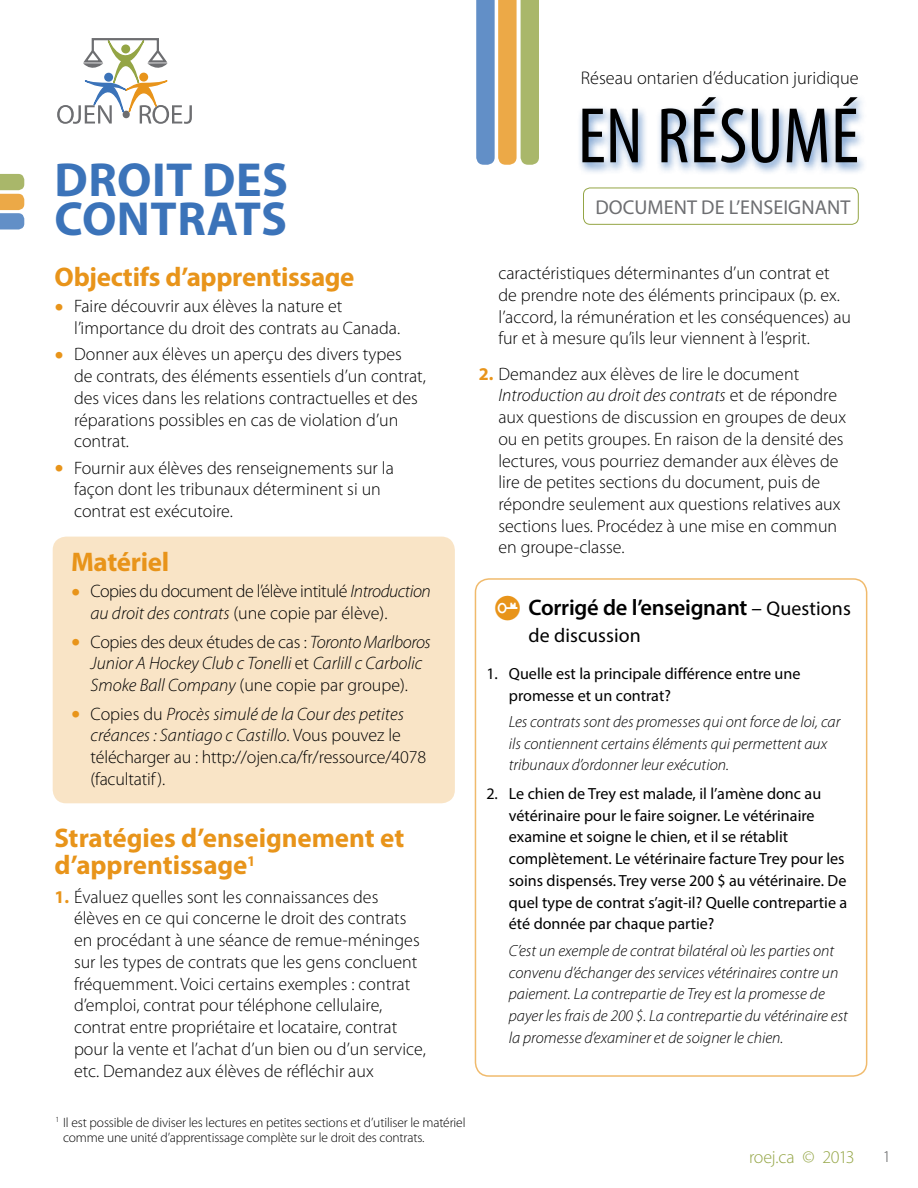
<style>
.page{position:relative;width:918px;height:1188px;background:#fff}
.page>*{position:absolute;margin:0;border:0;box-sizing:border-box;transform-origin:0 0}
.t1{font:condensed 79.5px "Myriad Pro";color:#000}
.t2{font:700 48px/39px "Myriad Pro";letter-spacing:.01em;color:#3b73b9}
.t3{font:700 27px/27px "Myriad Pro";letter-spacing:-.005em;color:#e8941a}
.t4{font:600 22.5px "Myriad Pro";letter-spacing:-.01em;color:#000}
.t5{font:20.1px "Myriad Pro";letter-spacing:.005em;color:#6d6e71}
.t6{font:19.8px "Myriad Pro";letter-spacing:.005em;color:#000}
.t7{font:300 18.3px "Myriad Pro";color:#000}
.t8{font:300 18px/21.8px "Myriad Pro";color:#000}
.t9{font:italic 300 18px/21.8px "Myriad Pro";color:#000}
.t10{font:300 18px/21.8px "Myriad Pro";letter-spacing:-.025em;color:#000}
.t11{font:300 18px "Myriad Pro";letter-spacing:-.025em;color:#94a545}
.t12{font:300 16.5px "Myriad Pro";color:#58595b}
.t13{font:italic 300 16.2px/21.8px "Myriad Pro";color:#000}
.t14{font:16.2px/21.8px "Myriad Pro";color:#000}
.t15{font:300 13.5px/15px "Myriad Pro";letter-spacing:-.01em;color:#000}
.s1{font-size:37.5px;color:#e8941a}
.s2{font-style:italic}
.s3{font-style:normal;font-size:37.5px;color:#e8941a}
.s4{font-style:normal}
.s5{font-weight:700;color:#e8941a}
.s6{font-weight:400;font-size:21px}
.s7{font-weight:400;font-size:19.8px}
</style>
<div class="page">
<div style="left:53px;top:537px;width:402px;height:266px;background:#f9e4c6;border-radius:14px"></div>
<svg style="left:476px;top:0;width:63px;height:165px;background:#b3b08e"></svg>
<svg style="left:57px;top:38px;width:135px;height:86px"></svg>
<div style="left:577px;top:94px;width:290px;height:82px;background:#3b73b9;opacity:.75"></div>
<div style="left:583px;top:188px;width:276px;height:37px;border:1px solid #94a545;border-radius:7px"></div>
<svg style="left:0;top:174px;width:24px;height:56px"></svg>
<div style="left:475px;top:578px;width:392px;height:499px;border:2px solid #e8941a;border-radius:14px"></div>
<h2 class="t2" style="left:54px;top:159px;width:235px">Droit des contrats</h2>
<h3 class="t3" style="left:55px;top:262px;width:301px">Objectifs d’apprentissage</h3>
<p class="t8" style="left:74px;top:295px;width:328px;text-indent:-20px"><span class="s1">•</span> Faire découvrir aux élèves la nature et l’importance du droit des contrats au Canada.</p>
<p class="t8" style="left:74px;top:343px;width:353px;text-indent:-20px"><span class="s1">•</span> Donner aux élèves un aperçu des divers types<br>de contrats, des éléments essentiels d’un contrat, des vices dans les relations contractuelles et des réparations possibles en cas de violation d’un contrat.</p>
<p class="t8" style="left:74px;top:457px;width:321px;text-indent:-20px"><span class="s1">•</span> Fournir aux élèves des renseignements sur la façon dont les tribunaux déterminent si un contrat est exécutoire.</p>
<h3 class="t3" style="left:71px;top:548px;width:100px">Matériel</h3>
<p class="t10" style="left:91px;top:580px;width:342px;text-indent:-20px"><span class="s1">•</span> Copies du document de l’élève intitulé <span class="s2">Introduction au droit des contrats</span> (une copie par élève).</p>
<p class="t9" style="left:91px;top:631px;width:342px;text-indent:-20px"><span class="s3">•</span> <span class="s4">Copies des deux études de cas :</span> Toronto Marlboros<br>Junior A Hockey Club c Tonelli <span class="s4">et</span> Carlill c Carbolic<br>Smoke Ball Company <span class="s4">(une copie par groupe).</span></p>
<p class="t8" style="left:91px;top:703px;width:337px;text-indent:-20px"><span class="s1">•</span> Copies du <span class="s2">Procès simulé de la Cour des petites créances : Santiago c Castillo</span>. Vous pouvez le télécharger au : http://ojen.ca/fr/ressource/4078 (facultatif ).</p>
<h3 class="t3" style="left:55px;top:824px;width:351px">Stratégies d’enseignement et d’apprentissage<sup>1</sup></h3>
<p class="t8" style="left:74px;top:886px;width:353px;text-indent:-19px"><span class="s5">1.</span> Évaluez quelles sont les connaissances des élèves en ce qui concerne le droit des contrats en procédant à une séance de remue-méninges sur les types de contrats que les gens concluent fréquemment. Voici certains exemples : contrat d’emploi, contrat pour téléphone cellulaire, contrat entre propriétaire et locataire, contrat pour la vente et l’achat d’un bien ou d’un service, etc. Demandez aux élèves de réfléchir aux</p>
<p class="t7" style="left:581px;top:67px;width:280px">Réseau ontarien d’éducation juridique</p>
<h1 class="t1" style="left:578px;top:88px;width:283px">EN RÉSUMÉ</h1>
<p class="t5" style="left:595px;top:195px;width:257px">Document de l’enseignant</p>
<p class="t8" style="left:498px;top:262px;width:354px">caractéristiques déterminantes d’un contrat et de prendre note des éléments principaux (p. ex. l’accord, la rémunération et les conséquences) au fur et à mesure qu’ils leur viennent à l’esprit.</p>
<p class="t8" style="left:498px;top:363px;width:349px;text-indent:-19px"><span class="s5">2.</span> Demandez aux élèves de lire le document <span class="s2">Introduction au droit des contrats</span> et de répondre aux questions de discussion en groupes de deux ou en petits groupes. En raison de la densité des lectures, vous pourriez demander aux élèves de lire de petites sections du document, puis de répondre seulement aux questions relatives aux sections lues. Procédez à une mise en commun en groupe-classe.</p>
<p class="t4" style="left:528px;top:593px;width:324px">Corrigé de l’enseignant <span class="s6">–</span> <span class="s7">Questions</span></p>
<p class="t6" style="left:528px;top:623px;width:114px">de discussion</p>
<p class="t14" style="left:509px;top:662px;width:293px;text-indent:-22px">1. Quelle est la principale différence entre une promesse et un contrat?</p>
<p class="t13" style="left:509px;top:711px;width:333px">Les contrats sont des promesses qui ont force de loi, car ils contiennent certains éléments qui permettent aux tribunaux d’ordonner leur exécution.</p>
<p class="t14" style="left:509px;top:782px;width:340px;text-indent:-22px">2. Le chien de Trey est malade, il l’amène donc au vétérinaire pour le faire soigner. Le vétérinaire examine et soigne le chien, et il se rétablit complètement. Le vétérinaire facture Trey pour les soins dispensés. Trey verse 200 $ au vétérinaire. De quel type de contrat s’agit-il? Quelle contrepartie a été donnée par chaque partie?</p>
<p class="t13" style="left:509px;top:939px;width:341px">C’est un exemple de contrat bilatéral où les parties ont convenu d’échanger des services vétérinaires contre un paiement. La contrepartie de Trey est la promesse de payer les frais de 200 $. La contrepartie du vétérinaire est la promesse d’examiner et de soigner le chien.</p>
<p class="t15" style="left:63px;top:1115px;width:404px;text-indent:-8px"><sup>1</sup> Il est possible de diviser les lectures en petites sections et d’utiliser le matériel comme une unité d’apprentissage complète sur le droit des contrats.</p>
<p class="t11" style="left:749px;top:1147px;width:107px">roej.ca © 2013</p>
<p class="t12" style="left:883px;top:1147px;width:10px">1</p>
</div>
